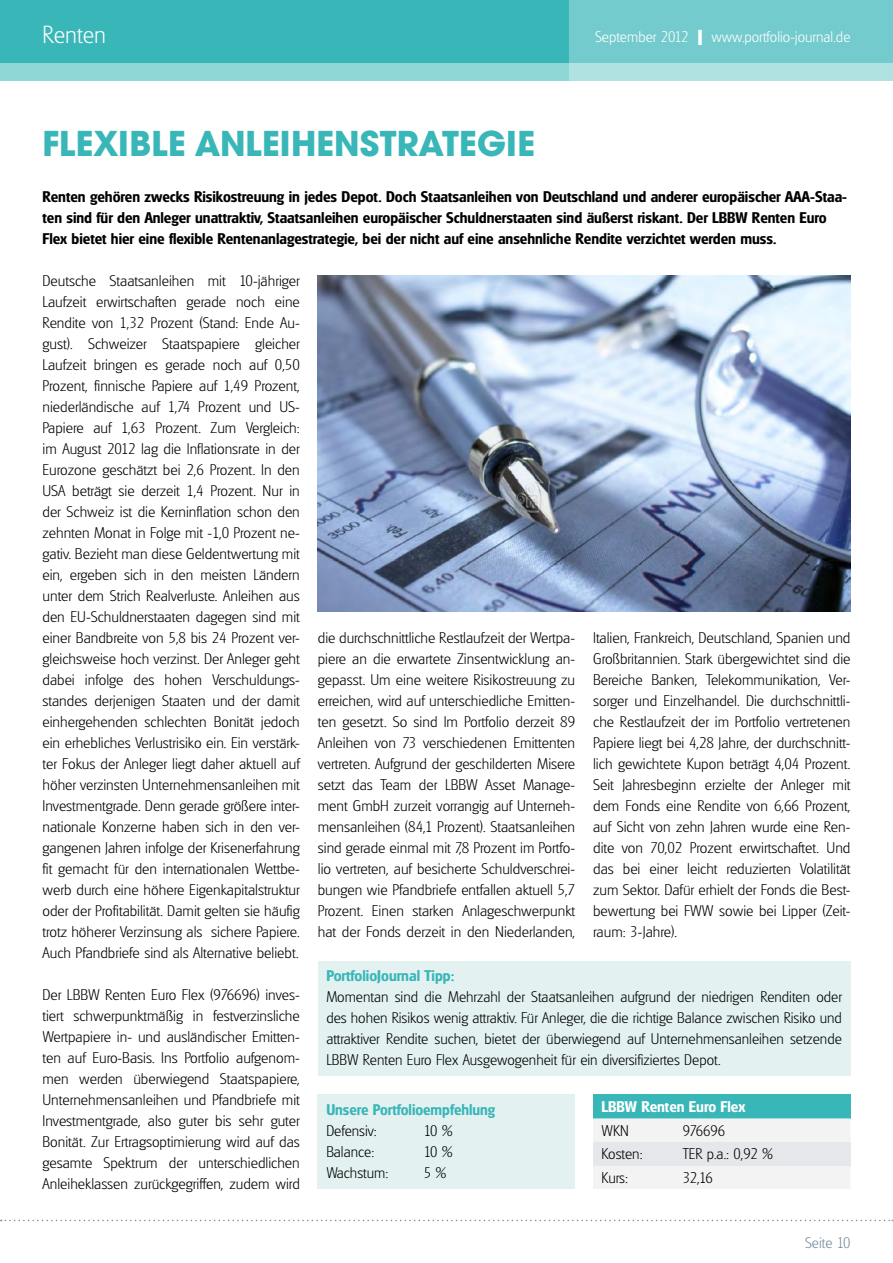
<style>
.page{position:relative;width:893px;height:1263px;background:#fff}
.page>*{position:absolute;margin:0;border:0;box-sizing:border-box;transform-origin:0 0}
.t1{font:700 37.5px "Avignon";color:#39b6b8}
.t2{font:200 24px "Glasgow Serial";color:#fff}
.t3{font:200 15px/21px "Glasgow Serial";color:#000;text-align:justify}
.t4{font:700 15px/21px "Glasgow Serial";color:#000}
.t5{font:700 15px "Glasgow Serial";color:#39b6b8}
.t6{font:200 15px "Glasgow Serial";color:#fff}
.t7{font:700 15px "Glasgow Serial";color:#fff}
.t8{font:200 15px "Glasgow Serial";color:#788b9b}
.s1{font-weight:700;font-size:21px}
</style>
<div class="page">
<svg style="left:1px;top:1220px;width:892px;height:1px"></svg>
<div style="left:0;top:0;width:893px;height:81px;background:#39b6b8"></div>
<div style="left:0;top:64px;width:893px;height:17px;background:#8fd6d7"></div>
<svg style="left:570px;top:0;width:323px;height:81px;background:#81d0d1"></svg>
<div style="left:593px;top:1094px;width:257px;height:24px;background:#39b6b8"></div>
<div style="left:593px;top:1118px;width:257px;height:71px;background:#f3f3f4"></div>
<div style="left:593px;top:1142px;width:257px;height:23px;background:#e6e7ea"></div>
<div style="left:318px;top:961px;width:532px;height:115px;background:#e3f2f1"></div>
<div style="left:318px;top:1094px;width:257px;height:95px;background:#e3f2f1"></div>
<img style="left:318px;top:275px;width:532px;height:336px">
<h2 class="t2" style="left:43px;top:20px;width:65px">Renten</h2>
<p class="t6" style="left:711px;top:27px;width:141px">www.portfolio-journal.de</p>
<p class="t6" style="left:595px;top:27px;width:109px">September 2012 <span class="s1">I</span></p>
<h1 class="t1" style="left:43px;top:120px;width:494px">FLEXIBLE ANLEIHENSTRATEGIE</h1>
<p class="t4" style="left:43px;top:186px;width:806px">Renten gehören zwecks Risikostreuung in jedes Depot. Doch Staatsanleihen von Deutschland und anderer europäischer AAA-Staa&shy;ten sind für den Anleger unattraktiv, Staatsanleihen europäischer Schuldnerstaaten sind äußerst riskant. Der LBBW Renten Euro<br>Flex bietet hier eine flexible Rentenanlagestrategie, bei der nicht auf eine ansehnliche Rendite verzichtet werden muss.</p>
<p class="t3" style="left:43px;top:270px;width:259px">Deutsche Staatsanleihen mit 10-jähriger Laufzeit erwirtschaften gerade noch eine Rendite von 1,32 Prozent (Stand: Ende Au&shy;gust). Schweizer Staatspapiere gleicher Laufzeit bringen es gerade noch auf 0,50<br>Prozent, finnische Papiere auf 1,49 Prozent, niederländische auf 1,74 Prozent und US-Papiere auf 1,63 Prozent. Zum Vergleich: im August 2012 lag die Inflationsrate in der Eurozone geschätzt bei 2,6 Prozent. In den USA beträgt sie derzeit 1,4 Prozent. Nur in der Schweiz ist die Kerninflation schon den zehnten Monat in Folge mit -1,0 Prozent ne&shy;gativ. Bezieht man diese Geldentwertung mit ein, ergeben sich in den meisten Ländern unter dem Strich Realverluste. Anleihen aus den EU-Schuldnerstaaten dagegen sind mit einer Bandbreite von 5,8 bis 24 Prozent ver&shy;gleichsweise hoch verzinst. Der Anleger geht dabei infolge des hohen Verschuldungs&shy;standes derjenigen Staaten und der damit einhergehenden schlechten Bonität jedoch ein erhebliches Verlustrisiko ein. Ein verstärk&shy;ter Fokus der Anleger liegt daher aktuell auf höher verzinsten Unternehmensanleihen mit Investmentgrade. Denn gerade größere inter&shy;nationale Konzerne haben sich in den ver&shy;gangenen Jahren infolge der Krisenerfahrung fit gemacht für den internationalen Wettbe&shy;werb durch eine höhere Eigenkapitalstruktur oder der Profitabilität. Damit gelten sie häufig trotz höherer Verzinsung als sichere Papiere.<br>Auch Pfandbriefe sind als Alternative beliebt.</p>
<p class="t3" style="left:43px;top:984px;width:259px">Der LBBW Renten Euro Flex (976696) inves&shy;tiert schwerpunktmäßig in festverzinsliche Wertpapiere in- und ausländischer Emitten&shy;ten auf Euro-Basis. Ins Portfolio aufgenom&shy;men werden überwiegend Staatspapiere, Unternehmensanleihen und Pfandbriefe mit Investmentgrade, also guter bis sehr guter Bonität. Zur Ertragsoptimierung wird auf das gesamte Spektrum der unterschiedlichen Anleiheklassen zurückgegriffen, zudem wird</p>
<p class="t3" style="left:318px;top:627px;width:259px">die durchschnittliche Restlaufzeit der Wertpa&shy;piere an die erwartete Zinsentwicklung an&shy;gepasst. Um eine weitere Risikostreuung zu erreichen, wird auf unterschiedliche Emitten&shy;ten gesetzt. So sind Im Portfolio derzeit 89<br>Anleihen von 73 verschiedenen Emittenten vertreten. Aufgrund der geschilderten Misere setzt das Team der LBBW Asset Manage&shy;ment GmbH zurzeit vorrangig auf Unterneh&shy;mensanleihen (84,1 Prozent). Staatsanleihen sind gerade einmal mit 7,8 Prozent im Portfo&shy;lio vertreten, auf besicherte Schuldverschrei&shy;bungen wie Pfandbriefe entfallen aktuell 5,7<br>Prozent. Einen starken Anlageschwerpunkt hat der Fonds derzeit in den Niederlanden,</p>
<p class="t3" style="left:593px;top:627px;width:259px">Italien, Frankreich, Deutschland, Spanien und Großbritannien. Stark übergewichtet sind die Bereiche Banken, Telekommunikation, Ver&shy;sorger und Einzelhandel. Die durchschnittli&shy;che Restlaufzeit der im Portfolio vertretenen Papiere liegt bei 4,28 Jahre, der durchschnitt&shy;lich gewichtete Kupon beträgt 4,04 Prozent.<br>Seit Jahresbeginn erzielte der Anleger mit dem Fonds eine Rendite von 6,66 Prozent, auf Sicht von zehn Jahren wurde eine Ren&shy;dite von 70,02 Prozent erwirtschaftet. Und das bei einer leicht reduzierten Volatilität zum Sektor. Dafür erhielt der Fonds die Best&shy;bewertung bei FWW sowie bei Lipper (Zeit&shy;raum: 3-Jahre).</p>
<p class="t5" style="left:326px;top:967px;width:130px">PortfolioJournal Tipp:</p>
<p class="t3" style="left:326px;top:986px;width:517px">Momentan sind die Mehrzahl der Staatsanleihen aufgrund der niedrigen Renditen oder des hohen Risikos wenig attraktiv. Für Anleger, die die richtige Balance zwischen Risiko und attraktiver Rendite suchen, bietet der überwiegend auf Unternehmensanleihen setzende LBBW Renten Euro Flex Ausgewogenheit für ein diversifiziertes Depot.</p>
<p class="t5" style="left:326px;top:1100px;width:170px">Unsere Portfolioempfehlung</p>
<p class="t3" style="left:326px;top:1120px;width:52px">Defensiv:</p>
<p class="t3" style="left:424px;top:1120px;width:30px">10 %</p>
<p class="t3" style="left:326px;top:1141px;width:50px">Balance:</p>
<p class="t3" style="left:424px;top:1141px;width:30px">10 %</p>
<p class="t3" style="left:326px;top:1162px;width:64px">Wachstum:</p>
<p class="t3" style="left:424px;top:1162px;width:24px">5 %</p>
<p class="t7" style="left:602px;top:1098px;width:145px">LBBW Renten Euro Flex</p>
<p class="t3" style="left:602px;top:1120px;width:29px">WKN</p>
<p class="t3" style="left:683px;top:1120px;width:44px">976696</p>
<p class="t3" style="left:602px;top:1143px;width:43px">Kosten:</p>
<p class="t3" style="left:683px;top:1143px;width:92px">TER p.a.: 0,92 %</p>
<p class="t3" style="left:602px;top:1167px;width:28px">Kurs:</p>
<p class="t3" style="left:683px;top:1167px;width:32px">32,16</p>
<p class="t8" style="left:805px;top:1234px;width:47px">Seite 10</p>
</div>
